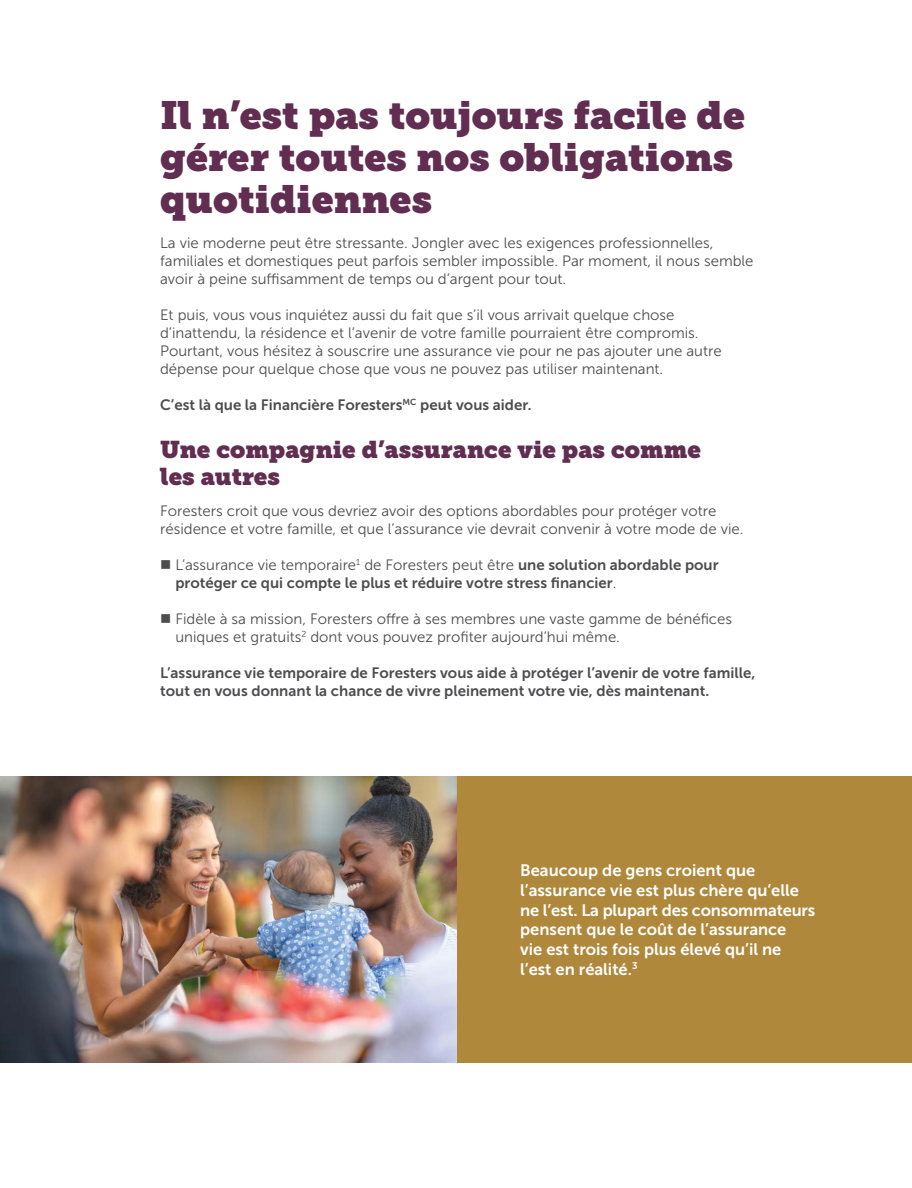
<style>
.page{position:relative;width:912px;height:1188px;background:#fff}
.page>*{position:absolute;margin:0;border:0;box-sizing:border-box;transform-origin:0 0}
.t1{font:39px/42px "Museo Slab";color:#612d50}
.t2{font:24px/27px "Museo Slab";color:#612d50}
.t3{font:16.5px/19.8px "Museo Sans 700";color:#fff}
.t4{font:15px/18px "Museo Sans 300";color:#4d4d4f}
.t5{font:15px/18px "Museo Sans 700";color:#4d4d4f}
.s1{font-family:"Museo Sans 700"}
.s2{font-family:"Museo Sans 300"}
</style>
<div class="page">
<div style="left:454px;top:776px;width:457px;height:286px;background:#af883c"></div>
<img style="left:0;top:776px;width:456px;height:286px">
<h1 class="t1" style="left:160px;top:94px;width:586px">Il n’est pas toujours facile de gérer toutes nos obligations quotidiennes</h1>
<p class="t4" style="left:160px;top:234px;width:594px">La vie moderne peut être stressante. Jongler avec les exigences professionnelles, familiales et domestiques peut parfois sembler impossible. Par moment, il nous semble avoir à peine suffisamment de temps ou d’argent pour tout.</p>
<p class="t4" style="left:160px;top:306px;width:563px">Et puis, vous vous inquiétez aussi du fait que s’il vous arrivait quelque chose d’inattendu, la résidence et l’avenir de votre famille pourraient être compromis.<br>Pourtant, vous hésitez à souscrire une assurance vie pour ne pas ajouter une autre dépense pour quelque chose que vous ne pouvez pas utiliser maintenant.</p>
<p class="t5" style="left:160px;top:396px;width:373px">C’est là que la Financière Foresters<sup>MC</sup> peut vous aider.</p>
<h2 class="t2" style="left:160px;top:436px;width:542px">Une compagnie d’assurance vie pas comme les autres</h2>
<p class="t4" style="left:160px;top:502px;width:584px">Foresters croit que vous devriez avoir des options abordables pour protéger votre résidence et votre famille, et que l’assurance vie devrait convenir à votre mode de vie.</p>
<p class="t4" style="left:160px;top:556px;width:560px">■ L’assurance vie temporaire<sup>1</sup> de Foresters peut être <span class="s1">une solution abordable pour</span></p>
<p class="t5" style="left:175px;top:574px;width:442px">protéger ce qui compte le plus et réduire votre stress financier<span class="s2">.</span></p>
<p class="t4" style="left:175px;top:610px;width:558px;text-indent:-15px">■ Fidèle à sa mission, Foresters offre à ses membres une vaste gamme de bénéfices uniques et gratuits<sup>2</sup> dont vous pouvez profiter aujourd’hui même.</p>
<p class="t5" style="left:160px;top:664px;width:596px">L’assurance vie temporaire de Foresters vous aide à protéger l’avenir de votre famille, tout en vous donnant la chance de vivre pleinement votre vie, dès maintenant.</p>
<p class="t3" style="left:520px;top:860px;width:296px">Beaucoup de gens croient que l’assurance vie est plus chère qu’elle ne l’est. La plupart des consommateurs pensent que le coût de l’assurance<br>vie est trois fois plus élevé qu’il ne l’est en réalité.<sup>3</sup></p>
</div>
